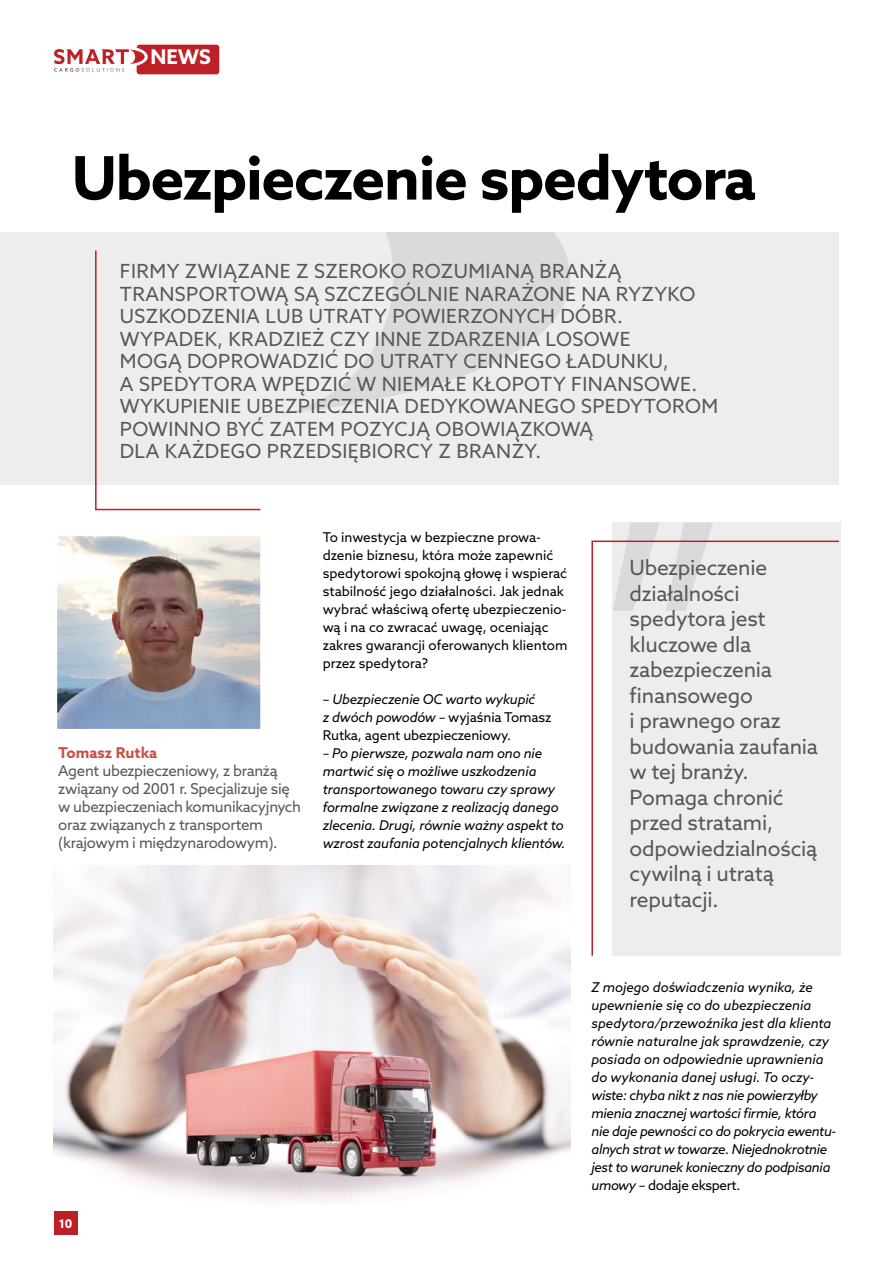
<style>
.page{position:relative;width:893px;height:1263px;background:#fff}
.page>*{position:absolute;margin:0;border:0;box-sizing:border-box;transform-origin:0 0}
.t1{font:700 60px "Azo Sans";letter-spacing:-.02em;color:#000}
.t2{font:21px/25.5px "Azo Sans";letter-spacing:-.01em;color:#575756}
.t3{font:700 20.25px "Azo Sans";color:#fff}
.t4{font:19.5px/22.5px "Azo Sans";letter-spacing:.02em;color:#575756}
.t5{font:15px/18px "Azo Sans";letter-spacing:-.02em;color:#575756}
.t6{font:700 15px "Azo Sans";color:#ca5045}
.t7{font:italic 13.5px/18px "Azo Sans";letter-spacing:-.01em;color:#000}
.t8{font:13.5px/18px "Azo Sans";color:#000}
.t9{font:700 12px "Azo Sans";color:#fff}
.s1{font-style:italic}
.s2{font-style:normal}
</style>
<div class="page">
<div style="left:613px;top:522px;width:228px;height:434px;background:#ededed"></div>
<svg style="left:627px;top:523px;width:86px;height:17px"></svg>
<svg style="left:591px;top:540px;width:248px;height:416px"></svg>
<div style="left:1px;top:232px;width:838px;height:252px;background:#ededed"></div>
<svg style="left:285px;top:232px;width:285px;height:182px"></svg>
<svg style="left:94px;top:250px;width:168px;height:261px"></svg>
<img style="left:54px;top:866px;width:516px;height:369px">
<svg style="left:57px;top:536px;width:204px;height:193px;background:#afadb1"></svg>
<div style="left:137px;top:45px;width:82px;height:29px;background:#bd2026;border-radius:3px"></div>
<svg style="left:54px;top:45px;width:94px;height:27px"></svg>
<div style="left:54px;top:1212px;width:23px;height:23px;background:#bd1f27"></div>
<h3 class="t3" style="left:150px;top:43px;width:62px">NEWS</h3>
<h1 class="t1" style="left:72px;top:138px;width:686px">Ubezpieczenie spedytora</h1>
<p class="t4" style="left:120px;top:260px;width:600px">FIRMY ZWIĄZANE Z SZEROKO ROZUMIANĄ BRANŻĄ TRANSPORTOWĄ SĄ SZCZEGÓLNIE NARAŻONE NA RYZYKO USZKODZENIA LUB UTRATY POWIERZONYCH DÓBR.<br>WYPADEK, KRADZIEŻ CZY INNE ZDARZENIA LOSOWE<br>MOGĄ DOPROWADZIĆ DO UTRATY CENNEGO ŁADUNKU,<br>A SPEDYTORA WPĘDZIĆ W NIEMAŁE KŁOPOTY FINANSOWE.<br>WYKUPIENIE UBEZPIECZENIA DEDYKOWANEGO SPEDYTOROM POWINNO BYĆ ZATEM POZYCJĄ OBOWIĄZKOWĄ<br>DLA KAŻDEGO PRZEDSIĘBIORCY Z BRANŻY.</p>
<p class="t6" style="left:58px;top:742px;width:100px">Tomasz Rutka</p>
<p class="t5" style="left:58px;top:761px;width:244px">Agent ubezpieczeniowy, z branżą związany od 2001 r. Specjalizuje się w ubezpieczeniach komunikacyjnych oraz związanych z transportem (krajowym i międzynarodowym).</p>
<p class="t8" style="left:323px;top:528px;width:246px">To inwestycja w bezpieczne prowa&shy;dzenie biznesu, która może zapewnić spedytorowi spokojną głowę i wspierać stabilność jego działalności. Jak jednak wybrać właściwą ofertę ubezpieczenio&shy;wą i na co zwracać uwagę, oceniając zakres gwarancji oferowanych klientom przez spedytora?</p>
<p class="t8" style="left:323px;top:690px;width:230px">– <span class="s1">Ubezpieczenie OC warto wykupić<br>z dwóch powodów –</span> wyjaśnia Tomasz<br>Rutka, agent ubezpieczeniowy.</p>
<p class="t7" style="left:323px;top:744px;width:244px">– Po pierwsze, pozwala nam ono nie martwić się o możliwe uszkodzenia transportowanego towaru czy sprawy formalne związane z realizacją danego zlecenia. Drugi, równie ważny aspekt to wzrost zaufania potencjalnych klientów.</p>
<h2 class="t2" style="left:630px;top:555px;width:190px">Ubezpieczenie działalności spedytora jest kluczowe dla zabezpieczenia finansowego<br>i prawnego oraz budowania zaufania w tej branży.<br>Pomaga chronić przed stratami, odpowiedzialnością cywilną i utratą reputacji.</h2>
<p class="t9" style="left:59px;top:1215px;width:15px">10</p>
<p class="t7" style="left:591px;top:978px;width:246px">Z mojego doświadczenia wynika, że upewnienie się co do ubezpieczenia spedytora/przewoźnika jest dla klienta równie naturalne jak sprawdzenie, czy posiada on odpowiednie uprawnienia do wykonania danej usługi. To oczy&shy;wiste: chyba nikt z nas nie powierzyłby mienia znacznej wartości firmie, która nie daje pewności co do pokrycia ewentu&shy;alnych strat w towarze. Niejednokrotnie jest to warunek konieczny do podpisania umowy <span class="s2">– dodaje ekspert.</span></p>
</div>
